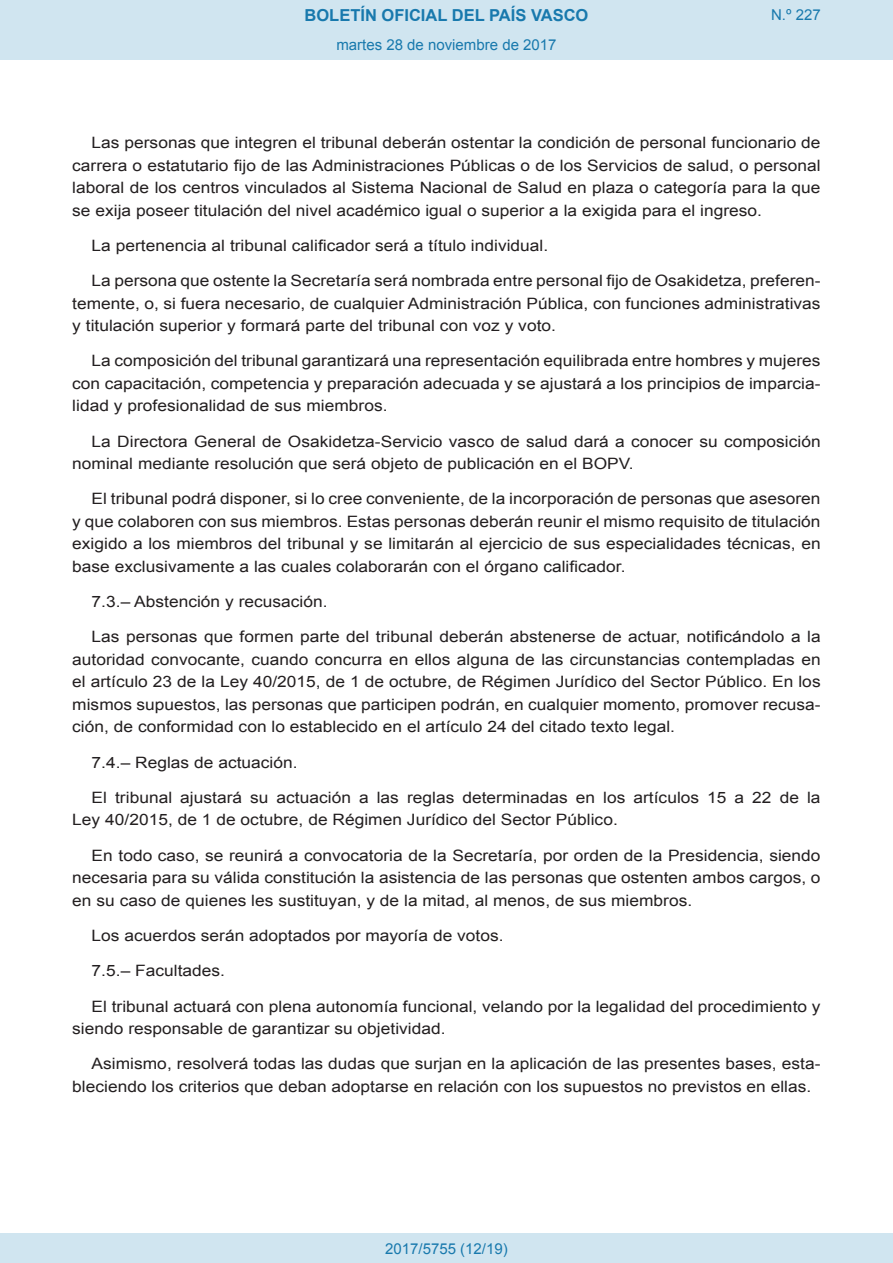
<style>
.page{position:relative;width:893px;height:1263px;background:#fff}
.page>*{position:absolute;margin:0;border:0;box-sizing:border-box;transform-origin:0 0}
.t1{font:700 16.5px "Arial";color:#1879ad}
.BOPVDetalle{font:15.6px/22.5px "Arial";color:#231f20;text-align:justify;scale:1.11 1}
.Paginacion_Centro{font:15px "Arial";color:#1879ad}
</style>
<div class="page">
<div style="left:0;top:0;width:893px;height:60px;background:#d0e5f0"></div>
<div style="left:0;top:1233px;width:893px;height:30px;background:#d0e5f0"></div>
<p class="t1" style="left:305px;top:4px;width:285px">BOLETÍN OFICIAL DEL PAÍS VASCO</p>
<p class="Paginacion_Centro" style="left:336px;top:35px;width:222px">martes 28 de noviembre de 2017</p>
<p class="Paginacion_Centro" style="left:771px;top:5px;width:51px">N.º 227</p>
<p class="BOPVDetalle" style="left:72px;top:132px;width:676px;text-indent:19px">Las personas que integren el tribunal deberán ostentar la condición de personal funcionario de carrera o estatutario fijo de las Administraciones Públicas o de los Servicios de salud, o personal laboral de los centros vinculados al Sistema Nacional de Salud en plaza o categoría para la que se exija poseer titulación del nivel académico igual o superior a la exigida para el ingreso.</p>
<p class="BOPVDetalle" style="left:92px;top:234px;width:413px">La pertenencia al tribunal calificador será a título individual.</p>
<p class="BOPVDetalle" style="left:72px;top:270px;width:676px;text-indent:19px">La persona que ostente la Secretaría será nombrada entre personal fijo de Osakidetza, preferen&shy;temente, o, si fuera necesario, de cualquier Administración Pública, con funciones administrativas y titulación superior y formará parte del tribunal con voz y voto.</p>
<p class="BOPVDetalle" style="left:72px;top:350px;width:676px;text-indent:19px">La composición del tribunal garantizará una representación equilibrada entre hombres y mujeres con capacitación, competencia y preparación adecuada y se ajustará a los principios de imparcia&shy;lidad y profesionalidad de sus miembros.</p>
<p class="BOPVDetalle" style="left:72px;top:430px;width:676px;text-indent:19px">La Directora General de Osakidetza-Servicio vasco de salud dará a conocer su composición nominal mediante resolución que será objeto de publicación en el BOPV.</p>
<p class="BOPVDetalle" style="left:72px;top:488px;width:676px;text-indent:19px">El tribunal podrá disponer, si lo cree conveniente, de la incorporación de personas que asesoren y que colaboren con sus miembros. Estas personas deberán reunir el mismo requisito de titulación exigido a los miembros del tribunal y se limitarán al ejercicio de sus especialidades técnicas, en base exclusivamente a las cuales colaborarán con el órgano calificador.</p>
<p class="BOPVDetalle" style="left:92px;top:591px;width:214px">7.3.– Abstención y recusación.</p>
<p class="BOPVDetalle" style="left:72px;top:626px;width:676px;text-indent:19px">Las personas que formen parte del tribunal deberán abstenerse de actuar, notificándolo a la autoridad convocante, cuando concurra en ellos alguna de las circunstancias contempladas en el artículo 23 de la Ley 40/2015, de 1 de octubre, de Régimen Jurídico del Sector Público. En los mismos supuestos, las personas que participen podrán, en cualquier momento, promover recusa&shy;ción, de conformidad con lo establecido en el artículo 24 del citado texto legal.</p>
<p class="BOPVDetalle" style="left:92px;top:751px;width:187px">7.4.– Reglas de actuación.</p>
<p class="BOPVDetalle" style="left:72px;top:786px;width:676px;text-indent:19px">El tribunal ajustará su actuación a las reglas determinadas en los artículos 15 a 22 de la<br>Ley 40/2015, de 1 de octubre, de Régimen Jurídico del Sector Público.</p>
<p class="BOPVDetalle" style="left:72px;top:844px;width:676px;text-indent:19px">En todo caso, se reunirá a convocatoria de la Secretaría, por orden de la Presidencia, siendo necesaria para su válida constitución la asistencia de las personas que ostenten ambos cargos, o en su caso de quienes les sustituyan, y de la mitad, al menos, de sus miembros.</p>
<p class="BOPVDetalle" style="left:92px;top:924px;width:373px">Los acuerdos serán adoptados por mayoría de votos.</p>
<p class="BOPVDetalle" style="left:92px;top:960px;width:122px">7.5.– Facultades.</p>
<p class="BOPVDetalle" style="left:72px;top:995px;width:676px;text-indent:19px">El tribunal actuará con plena autonomía funcional, velando por la legalidad del procedimiento y siendo responsable de garantizar su objetividad.</p>
<p class="BOPVDetalle" style="left:72px;top:1053px;width:676px;text-indent:19px">Asimismo, resolverá todas las dudas que surjan en la aplicación de las presentes bases, esta&shy;bleciendo los criterios que deban adoptarse en relación con los supuestos no previstos en ellas.</p>
<p class="Paginacion_Centro" style="left:385px;top:1238px;width:124px">2017/5755 (12/19)</p>
</div>
